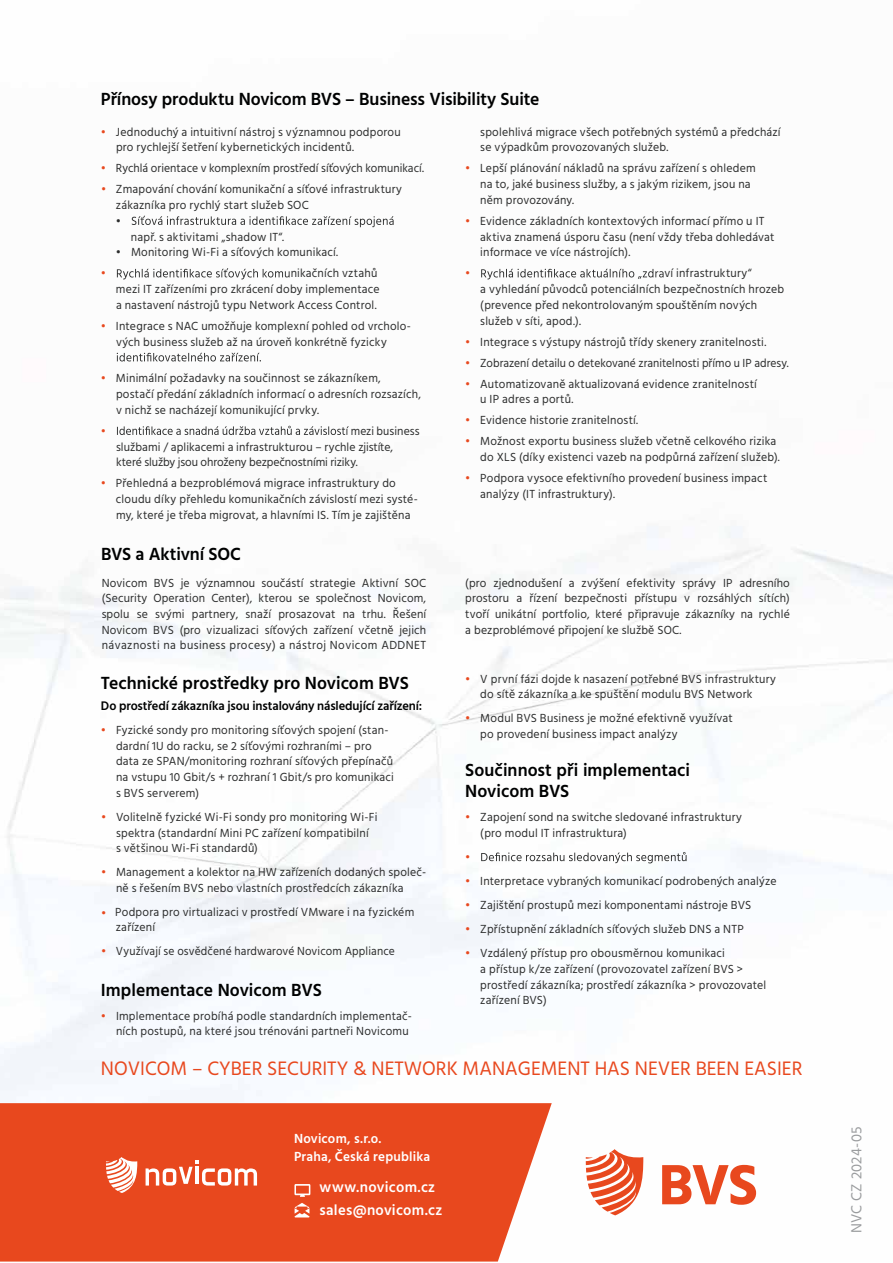
<style>
.page{position:relative;width:893px;height:1263px;background:#fff}
.page>*{position:absolute;margin:0;border:0;box-sizing:border-box;transform-origin:0 0}
.t1{font:19.95px "Hind";color:#e8481e}
.t2{font:600 18px/21px "Hind";color:#000101}
.t3{font:600 15px/22.5px "Hind";letter-spacing:.02em;color:#fff}
.t4{font:15px "Hind";letter-spacing:.015em;color:#9a9c9e}
.t5{font:600 13.5px/18px "Hind";letter-spacing:.015em;color:#fff}
.t6{font:600 12.75px "Hind";letter-spacing:-.01em;color:#000101}
.t7{font:12px/15.8px "Hind";letter-spacing:.015em;color:#2c2d2d}
.t8{font:12px/15.8px "Hind";letter-spacing:.015em;color:#2c2d2d;scale:.96 1}
.t9{font:12px "Hind";color:#e8481e}
.s1{color:#e8481e}
</style>
<div class="page">
<img style="left:0;top:215px;width:893px;height:1001px">
<svg style="left:132px;top:216px;width:262px;height:11px"></svg>
<svg style="left:117px;top:268px;width:173px;height:11px"></svg>
<svg style="left:117px;top:353px;width:144px;height:8px"></svg>
<svg style="left:117px;top:426px;width:232px;height:9px"></svg>
<svg style="left:481px;top:269px;width:183px;height:10px"></svg>
<svg style="left:481px;top:852px;width:205px;height:11px"></svg>
<div style="left:0;top:1103px;width:552px;height:158px;background:#e8481e"></div>
<svg style="left:146px;top:1160px;width:111px;height:25px"></svg>
<svg style="left:106px;top:1157px;width:31px;height:36px"></svg>
<svg style="left:295px;top:1203px;width:14px;height:14px"></svg>
<svg style="left:294px;top:1184px;width:16px;height:13px"></svg>
<svg style="left:662px;top:1165px;width:94px;height:40px"></svg>
<svg style="left:586px;top:1149px;width:57px;height:66px"></svg>
<h2 class="t2" style="left:101px;top:88px;width:440px">Přínosy produktu Novicom BVS – Business Visibility Suite</h2>
<p class="t7" style="left:116px;top:125px;width:286px;text-indent:-15px"><span class="s1">•</span> Jednoduchý a intuitivní nástroj s významnou podporou pro rychlejší šetření kybernetických incidentů.</p>
<p class="t7" style="left:101px;top:161px;width:324px"><span class="s1">•</span> Rychlá orientace v komplexním prostředí síťových komunikací.</p>
<p class="t7" style="left:101px;top:182px;width:302px"><span class="s1">•</span> Zmapování chování komunikační a síťové infrastruktury</p>
<p class="t7" style="left:116px;top:198px;width:194px">zákazníka pro rychlý start služeb SOC</p>
<p class="t7" style="left:116px;top:214px;width:7px">•</p>
<p class="t7" style="left:131px;top:230px;width:155px">např. s aktivitami „shadow IT“.</p>
<p class="t7" style="left:116px;top:245px;width:224px">• Monitoring Wi-Fi a síťových komunikací.</p>
<p class="t9" style="left:101px;top:265px;width:7px">•</p>
<p class="t7" style="left:116px;top:266px;width:265px;text-indent:175px">nikačních vztahů mezi IT zařízeními pro zkrácení doby implementace a nastavení nástrojů typu Network Access Control.</p>
<p class="t7" style="left:116px;top:319px;width:296px;text-indent:-15px"><span class="s1">•</span> Integrace s NAC umožňuje komplexní pohled od vrcholo&shy;vých business služeb až na úroveň konkrétně fyzicky</p>
<p class="t7" style="left:116px;top:371px;width:307px;text-indent:-15px"><span class="s1">•</span> Minimální požadavky na součinnost se zákazníkem, postačí předání základních informací o adresních rozsazích, v nichž se nacházejí komunikující prvky.</p>
<p class="t9" style="left:101px;top:423px;width:7px">•</p>
<p class="t8" style="left:116px;top:424px;width:318px;text-indent:235px">mezi business službami / aplikacemi a infrastrukturou – rychle zjistíte, které služby jsou ohroženy bezpečnostními riziky.</p>
<p class="t7" style="left:116px;top:476px;width:303px;text-indent:-15px"><span class="s1">•</span> Přehledná a bezproblémová migrace infrastruktury do cloudu díky přehledu komunikačních závislostí mezi systé&shy;my, které je třeba migrovat, a hlavními IS. Tím je zajištěna</p>
<p class="t7" style="left:480px;top:125px;width:302px">spolehlivá migrace všech potřebných systémů a předchází se výpadkům provozovaných služeb.</p>
<p class="t7" style="left:480px;top:161px;width:277px;text-indent:-15px"><span class="s1">•</span> Lepší plánování nákladů na správu zařízení s ohledem na to, jaké business služby, a s jakým rizikem, jsou na něm provozovány.</p>
<p class="t7" style="left:480px;top:214px;width:296px;text-indent:-15px"><span class="s1">•</span> Evidence základních kontextových informací přímo u IT aktiva znamená úsporu času (není vždy třeba dohledávat informace ve více nástrojích).</p>
<p class="t9" style="left:465px;top:265px;width:7px">•</p>
<p class="t7" style="left:480px;top:266px;width:305px;text-indent:184px">ví infrastruktury“<br>a vyhledání původců potenciálních bezpečnostních hrozeb (prevence před nekontrolovaným spouštěním nových služeb v síti, apod.).</p>
<p class="t7" style="left:465px;top:335px;width:303px"><span class="s1">•</span> Integrace s výstupy nástrojů třídy skenery zranitelnosti.</p>
<p class="t8" style="left:465px;top:356px;width:338px"><span class="s1">•</span> Zobrazení detailu o detekované zranitelnosti přímo u IP adresy.</p>
<p class="t7" style="left:480px;top:377px;width:278px;text-indent:-15px"><span class="s1">•</span> Automatizovaně aktualizovaná evidence zranitelností u IP adres a portů.</p>
<p class="t7" style="left:465px;top:413px;width:174px"><span class="s1">•</span> Evidence historie zranitelností.</p>
<p class="t7" style="left:480px;top:434px;width:301px;text-indent:-15px"><span class="s1">•</span> Možnost exportu business služeb včetně celkového rizika do XLS (díky existenci vazeb na podpůrná zařízení služeb).</p>
<p class="t7" style="left:480px;top:471px;width:289px;text-indent:-15px"><span class="s1">•</span> Podpora vysoce efektivního provedení business impact analýzy (IT infrastruktury).</p>
<h2 class="t2" style="left:101px;top:543px;width:141px">BVS a Aktivní SOC</h2>
<p class="t7" style="left:102px;top:576px;width:326px;text-align:justify">Novicom BVS je významnou součástí strategie Aktivní SOC (Security Operation Center), kterou se společnost Novicom, spolu se svými partnery, snaží prosazovat na trhu. Řešení Novicom BVS (pro vizualizaci síťových zařízení včetně jejich návaznosti na business procesy) a nástroj Novicom ADDNET</p>
<p class="t7" style="left:465px;top:576px;width:326px;text-align:justify">(pro zjednodušení a zvýšení efektivity správy IP adresního prostoru a řízení bezpečnosti přístupu v rozsáhlých sítích) tvoří unikátní portfolio, které připravuje zákazníky na rychlé a bezproblémové připojení ke službě SOC.</p>
<h2 class="t2" style="left:101px;top:672px;width:310px">Technické prostředky pro Novicom BVS</h2>
<p class="t6" style="left:101px;top:698px;width:323px">Do prostředí zákazníka jsou instalovány následující zařízení:</p>
<p class="t7" style="left:116px;top:723px;width:279px;text-indent:-15px"><span class="s1">•</span> Fyzické sondy pro monitoring síťových spojení (stan&shy;dardní 1U do racku, se 2 síťovými rozhraními – pro data ze SPAN/monitoring rozhraní síťových přepínačů na vstupu 10 Gbit/s + rozhraní 1 Gbit/s pro komunikaci s BVS serverem)</p>
<p class="t7" style="left:116px;top:810px;width:263px;text-indent:-15px"><span class="s1">•</span> Volitelně fyzické Wi-Fi sondy pro monitoring Wi-Fi spektra (standardní Mini PC zařízení kompatibilní<br>s většinou Wi-Fi standardů)</p>
<p class="t7" style="left:116px;top:865px;width:312px;text-indent:-15px"><span class="s1">•</span> Management a kolektor na HW zařízeních dodaných společ&shy;ně s řešením BVS nebo vlastních prostředcích zákazníka</p>
<p class="t7" style="left:115px;top:905px;width:300px;line-height:15px">Podpora pro virtualizaci v prostředí VMware i na fyzickém zařízení</p>
<p class="t8" style="left:101px;top:944px;width:308px"><span class="s1">•</span> Využívají se osvědčené hardwarové Novicom Appliance</p>
<h2 class="t2" style="left:101px;top:979px;width:222px">Implementace Novicom BVS</h2>
<p class="t7" style="left:101px;top:1009px;width:312px;text-align:right"><span class="s1">•</span> Implementace probíhá podle standardních implementač&shy;ních postupů, na které jsou trénováni partneři Novicomu</p>
<p class="t9" style="left:101px;top:905px;width:7px">•</p>
<p class="t7" style="left:480px;top:671px;width:297px;text-indent:-15px"><span class="s1">•</span> V první fázi dojde k nasazení potřebné BVS infrastruktury do sítě zákazníka a ke spuštění modulu BVS Network</p>
<p class="t7" style="left:480px;top:711px;width:254px;text-indent:-15px"><span class="s1">•</span> Modul BVS Business je možné efektivně využívat po provedení business impact analýzy</p>
<h2 class="t2" style="left:465px;top:760px;width:226px">Součinnost při implementaci<br>Novicom BVS</h2>
<p class="t7" style="left:480px;top:810px;width:263px;text-indent:-15px"><span class="s1">•</span> Zapojení sond na switche sledované infrastruktury (pro modul IT infrastruktura)</p>
<p class="t9" style="left:465px;top:849px;width:7px">•</p>
<p class="t7" style="left:465px;top:874px;width:313px"><span class="s1">•</span> Interpretace vybraných komunikací podrobených analýze</p>
<p class="t7" style="left:465px;top:898px;width:288px"><span class="s1">•</span> Zajištění prostupů mezi komponentami nástroje BVS</p>
<p class="t7" style="left:465px;top:922px;width:280px"><span class="s1">•</span> Zpřístupnění základních síťových služeb DNS a NTP</p>
<p class="t7" style="left:480px;top:946px;width:287px;text-indent:-15px"><span class="s1">•</span> Vzdálený přístup pro obousměrnou komunikaci<br>a přístup k/ze zařízení (provozovatel zařízení BVS &gt; prostředí zákazníka; prostředí zákazníka &gt; provozovatel zařízení BVS)</p>
<h1 class="t1" style="left:101px;top:1055px;width:703px">NOVICOM – CYBER SECURITY &amp; NETWORK MANAGEMENT HAS NEVER BEEN EASIER</h1>
<p class="t5" style="left:294px;top:1129px;width:137px">Novicom, s.r.o.<br>Praha, Česká republika</p>
<p class="t3" style="left:320px;top:1176px;width:124px">www.novicom.cz sales@novicom.cz</p>
<p class="t4" style="left:846px;top:1233px;width:108px;rotate:-90deg">NVC CZ 2024-05</p>
</div>
